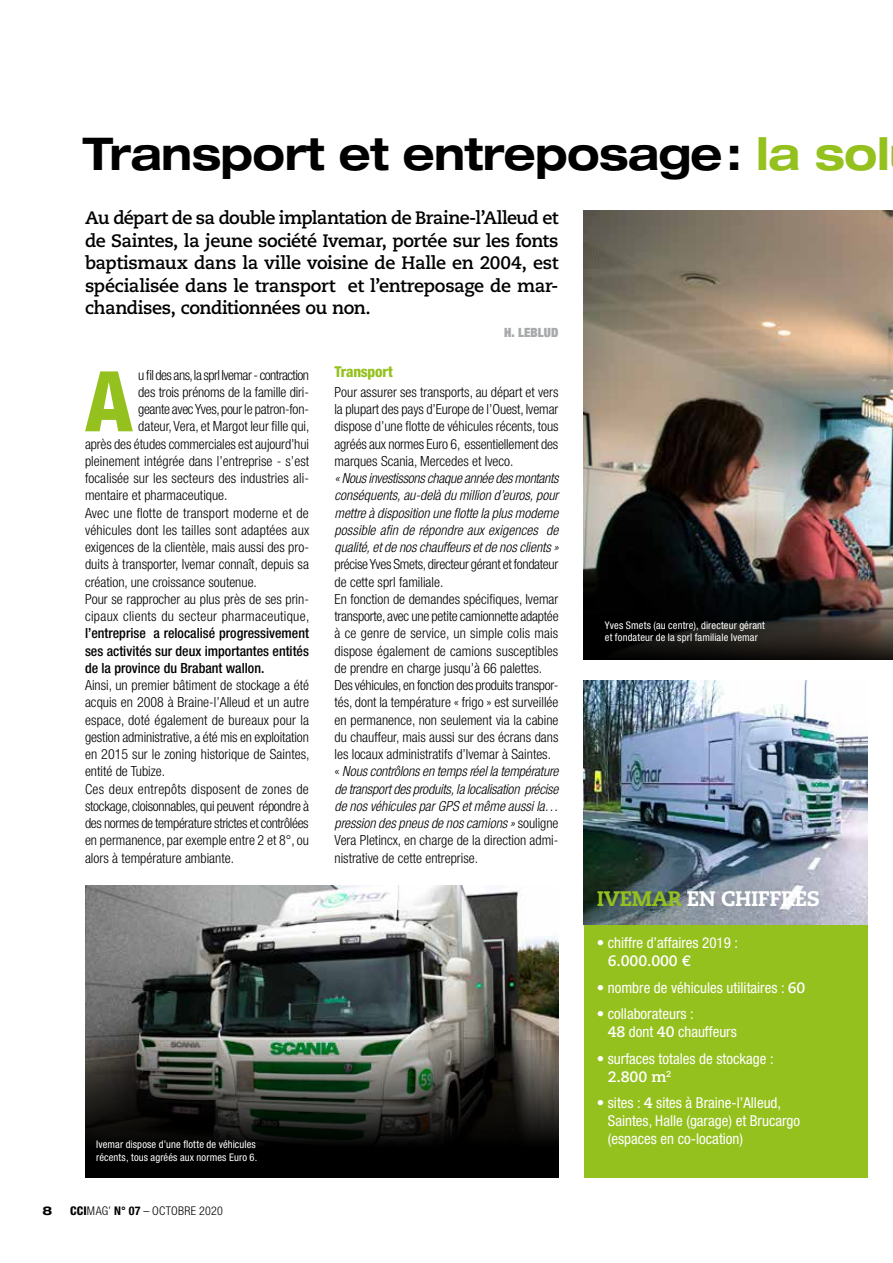
<style>
.page{position:relative;width:893px;height:1263px;background:#fff}
.page>*{position:absolute;margin:0;border:0;box-sizing:border-box;transform-origin:0 0}
.t1{font:800 condensed 83.85px "Helvetica Neue LT Std";color:#95c11f}
.t2{font:700 expanded 45.15px "Helvetica Neue LT Std";letter-spacing:-.015em;color:#000;scale:.93 1}
.t3{font:800 21px "Caecilia LT Std";letter-spacing:-.015em;color:#fff}
.t4{font:700 18px/22.5px "Caecilia LT Std";letter-spacing:-.025em;color:#000;text-align:justify}
.t5{font:condensed 15px/18px "Helvetica Neue LT Std";color:#fff}
.t6{font:700 15px "Caecilia LT Std";letter-spacing:-.01em;color:#fff}
.t7{font:800 condensed 15px "Helvetica Neue LT Std";letter-spacing:-.015em;color:#95c11f}
.t8{font:300 condensed 13.95px/17.2px "Helvetica Neue LT Std";color:#000}
.t9{font:italic 300 condensed 13.95px/17.2px "Helvetica Neue LT Std";color:#000;text-align:justify}
.t10{font:500 condensed 13.95px/17.2px "Helvetica Neue LT Std";color:#000;text-align:justify}
.t11{font:300 condensed 13.95px "Helvetica Neue LT Std";letter-spacing:.025em;color:#000}
.t12{font:300 condensed 13.95px "Helvetica Neue LT Std";letter-spacing:-.04em;color:#000}
.t13{font:300 condensed 13.95px "Helvetica Neue LT Std";letter-spacing:-.025em;color:#000}
.t14{font:900 condensed 12.75px "Helvetica Neue LT Std";letter-spacing:.005em;color:#a8a9ab}
.t15{font:300 condensed 12px "Helvetica Neue LT Std";letter-spacing:.02em;color:#000}
.t16{font:700 expanded 12px "Helvetica Neue LT Std";color:#000}
.t17{font:condensed 10.5px/12.6px "Helvetica Neue LT Std";letter-spacing:.015em;color:#fff}
.s1{color:#95c11f}
.s2{font-style:italic}
.s3{font-weight:800}
.s4{font-style:inherit}
.s5{font-weight:700}
.s6{font-family:"Caecilia LT Std";font-weight:700;font-stretch:normal}
</style>
<div class="page">
<div style="left:584px;top:724px;width:283px;height:454px;background:#95c11f"></div>
<img style="left:584px;top:680px;width:283px;height:244px">
<img style="left:85px;top:885px;width:473px;height:155px">
<img style="left:584px;top:210px;width:309px;height:322px">
<img style="left:584px;top:532px;width:309px;height:127px">
<svg style="left:85px;top:1040px;width:473px;height:138px;background:#272c26"></svg>
<h2 class="t2" style="left:83px;top:126px;width:869px">Transport et entreposage: <span class="s1">la sol</span></h2>
<p class="t4" style="left:85px;top:207px;width:475px">Au départ de sa double implantation de Braine-l’Alleud et de Saintes, la jeune société Ivemar, portée sur les fonts baptismaux dans la ville voisine de Halle en 2004, est spécialisée dans le transport et l’entreposage de mar&shy;chandises, conditionnées ou non.</p>
<p class="t14" style="left:504px;top:324px;width:56px">H. LEBLUD</p>
<h1 class="t1" style="left:85px;top:349px;width:50px">A</h1>
<p class="t12" style="left:138px;top:367px;width:172px">u fil des ans, la sprl Ivemar - contraction</p>
<p class="t8" style="left:138px;top:383px;width:172px">des trois prénoms de la famille diri-</p>
<p class="t13" style="left:138px;top:401px;width:172px">geante avec Yves, pour le patron-fon-</p>
<p class="t8" style="left:138px;top:418px;width:173px">dateur, Vera, et Margot leur fille qui,</p>
<p class="t8" style="left:85px;top:435px;width:225px">après des études commerciales est aujourd’hui</p>
<p class="t8" style="left:85px;top:452px;width:226px">pleinement intégrée dans l’entreprise - s’est</p>
<p class="t8" style="left:85px;top:469px;width:225px">focalisée sur les secteurs des industries ali-</p>
<p class="t8" style="left:85px;top:487px;width:144px">mentaire et pharmaceutique.</p>
<p class="t8" style="left:85px;top:504px;width:225px">Avec une flotte de transport moderne et de</p>
<p class="t8" style="left:85px;top:521px;width:226px">véhicules dont les tailles sont adaptées aux</p>
<p class="t8" style="left:85px;top:538px;width:225px">exigences de la clientèle, mais aussi des pro-</p>
<p class="t8" style="left:85px;top:556px;width:225px">duits à transporter, Ivemar connaît, depuis sa</p>
<p class="t8" style="left:85px;top:573px;width:173px">création, une croissance soutenue.</p>
<p class="t8" style="left:85px;top:590px;width:225px">Pour se rapprocher au plus près de ses prin-</p>
<p class="t11" style="left:85px;top:608px;width:226px">cipaux clients du secteur pharmaceutique,</p>
<p class="t10" style="left:85px;top:625px;width:225px">l’entreprise a relocalisé progressivement ses activités sur deux importantes entités de la province du Brabant wallon.</p>
<p class="t8" style="left:85px;top:676px;width:226px">Ainsi, un premier bâtiment de stockage a été acquis en 2008 à Braine-l’Alleud et un autre espace, doté également de bureaux pour la gestion administrative, a été mis en exploitation en 2015 sur le zoning historique de Saintes, entité de Tubize.<br>Ces deux entrepôts disposent de zones de stockage, cloisonnables, qui peuvent répondre à des normes de température strictes et contrôlées en permanence, par exemple entre 2 et 8°, ou alors à température ambiante.</p>
<p class="t7" style="left:334px;top:362px;width:60px">Transport</p>
<p class="t8" style="left:334px;top:383px;width:226px;text-align:justify">Pour assurer ses transports, au départ et vers la plupart des pays d’Europe de l’Ouest, Ivemar dispose d’une flotte de véhicules récents, tous agréés aux normes Euro 6, essentiellement des marques Scania, Mercedes et Iveco.</p>
<p class="t9" style="left:334px;top:470px;width:225px">« Nous investissons chaque année des montants conséquents, au-delà du million d’euros, pour mettre à disposition une flotte la plus moderne possible afin de répondre aux exigences de qualité, et de nos chauffeurs et de nos clients »</p>
<p class="t8" style="left:334px;top:556px;width:226px">précise Yves Smets, directeur gérant et fondateur de cette sprl familiale.<br>En fonction de demandes spécifiques, Ivemar transporte, avec une petite camionnette adaptée à ce genre de service, un simple colis mais dispose également de camions susceptibles de prendre en charge jusqu’à 66 palettes.<br>Des véhicules, en fonction des produits transpor&shy;tés, dont la température « frigo » est surveillée en permanence, non seulement via la cabine du chauffeur, mais aussi sur des écrans dans les locaux administratifs d’Ivemar à Saintes. « <span class="s2">Nous contrôlons en temps réel la température de transport des produits, la localisation précise de nos véhicules par GPS et même aussi la… pression des pneus de nos camions »</span> souligne Vera Pletincx, en charge de la direction admi&shy;nistrative de cette entreprise.</p>
<p class="t17" style="left:96px;top:1138px;width:163px">Ivemar dispose d’une flotte de véhicules récents, tous agréés aux normes Euro 6.</p>
<p class="t16" style="left:42px;top:1203px;width:11px">8</p>
<p class="t15" style="left:70px;top:1204px;width:154px"><span class="s3">CCI</span><span class="s4">MAG</span>’ <span class="s5">N° 07</span> – OCTOBRE 2020</p>
<p class="t17" style="left:605px;top:619px;width:162px">Yves Smets (au centre), directeur gérant et fondateur de la sprl familiale Ivemar</p>
<h3 class="t3" style="left:597px;top:886px;width:225px"><span class="s1">IVEMAR</span> EN CHIFFRES</h3>
<p class="t5" style="left:597px;top:933px;width:143px">• chiffre d’affaires 2019 :</p>
<p class="t6" style="left:608px;top:952px;width:84px">6.000.000 €</p>
<p class="t5" style="left:597px;top:978px;width:210px">• nombre de véhicules utilitaires : <span class="s6">60</span></p>
<p class="t5" style="left:608px;top:1004px;width:131px;text-indent:-11px">• collaborateurs :<br><span class="s6">48</span> dont <span class="s6">40</span> chauffeurs</p>
<p class="t5" style="left:597px;top:1049px;width:178px">• surfaces totales de stockage :</p>
<p class="t6" style="left:608px;top:1067px;width:65px">2.800 m<sup>2</sup></p>
<p class="t5" style="left:608px;top:1093px;width:194px;text-indent:-11px">• sites : <span class="s6">4</span> sites à Braine-l’Alleud,<br>Saintes, Halle (garage) et Brucargo (espaces en co-location)</p>
</div>
